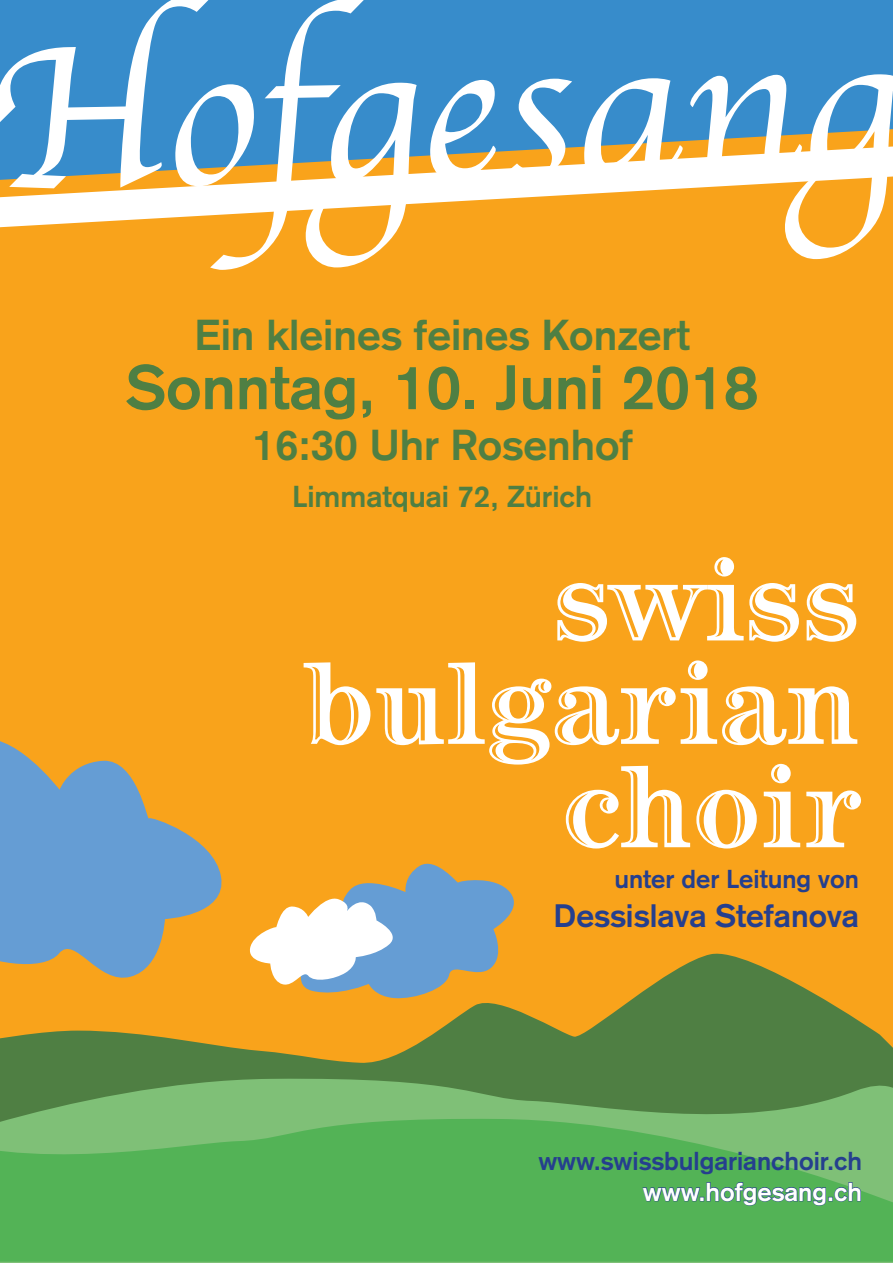
<style>
.page{position:relative;width:893px;height:1263px;background:#fff}
.page>*{position:absolute;margin:0;border:0;box-sizing:border-box;transform-origin:0 0}
.t1{font:211.2px "Apple Chancery";color:#fff}
.t2{font:700 117.75px/103.4px "Century Std Handtooled";letter-spacing:.005em;color:#fff;text-align:right}
.t3{font:700 61.65px "Akzidenz Grotesk";color:#4f7f43}
.t4{font:700 42.6px "Akzidenz Grotesk";color:#4f7f43}
.t5{font:700 31.95px "Akzidenz Grotesk";color:#253f8e}
.t6{font:700 29.85px "Akzidenz Grotesk";color:#4f7f43}
.t7{font:700 25.5px "Akzidenz Grotesk";color:#253f8e}
.t8{font:700 25.5px "Akzidenz Grotesk";color:#fff}
</style>
<div class="page">
<div style="left:0;top:0;width:892px;height:1263px;background:#f9a31b"></div>
<svg style="left:0;top:180px;width:893px;height:47px"></svg>
<svg style="left:0;top:946px;width:893px;height:101px"></svg>
<svg style="left:0;top:1047px;width:893px;height:216px;background:#5d8d4c"></svg>
<svg style="left:0;top:1105px;width:893px;height:157px;background:#5db55d"></svg>
<svg style="left:0;top:0;width:893px;height:180px;background:#5294bf"></svg>
<svg style="left:0;top:741px;width:228px;height:244px;fill:#659dd4"></svg>
<svg style="left:248px;top:863px;width:276px;height:136px"></svg>
<svg style="left:642px;top:1182px;width:219px;height:24px;background:#499962"></svg>
<h1 class="t1" style="left:-18px;top:-49px;width:914px;rotate:-1deg">Hofgesang</h1>
<h3 class="t4" style="left:195px;top:309px;width:497px">Ein kleines feines Konzert</h3>
<h3 class="t3" style="left:126px;top:351px;width:634px">Sonntag, 10. Juni 2018</h3>
<h3 class="t4" style="left:251px;top:420px;width:383px">16:30 Uhr Rosenhof</h3>
<p class="t6" style="left:292px;top:479px;width:301px">Limmatquai 72, Zürich</p>
<h2 class="t2" style="left:305px;top:547px;width:556px">swiss bulgarian choir</h2>
<p class="t7" style="left:614px;top:864px;width:246px">unter der Leitung von</p>
<p class="t5" style="left:554px;top:896px;width:307px">Dessislava Stefanova</p>
<p class="t7" style="left:538px;top:1146px;width:325px">www.swissbulgarianchoir.ch</p>
<p class="t8" style="left:643px;top:1177px;width:221px">www.hofgesang.ch</p>
</div>
